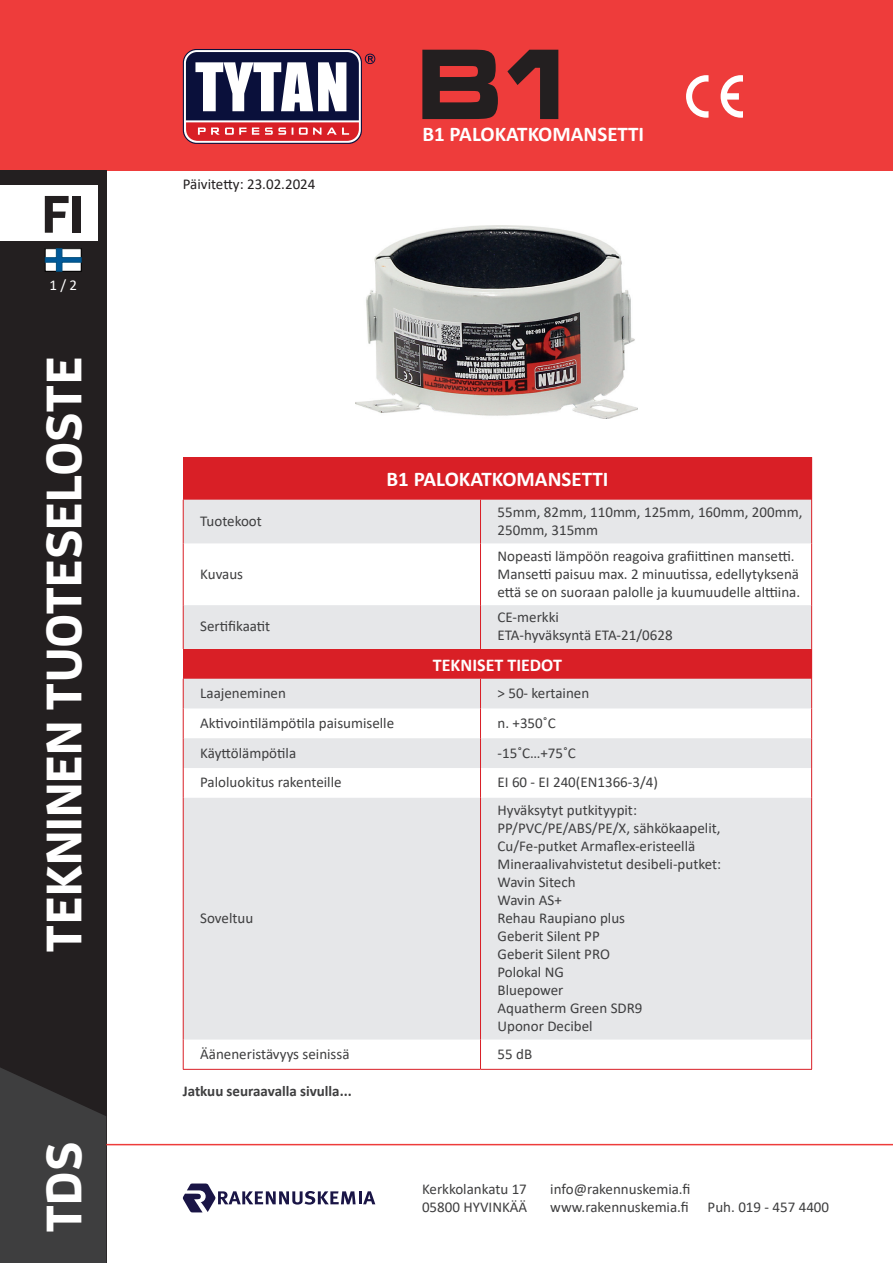
<style>
.page{position:relative;width:893px;height:1263px;background:#fff}
.page>*{position:absolute;margin:0;border:0;box-sizing:border-box;transform-origin:0 0}
.t1{font:700 52.5px "Enzo OT";color:#231f20}
.t2{font:700 49.5px "Enzo OT";color:#fff}
.t3{font:700 21px "Calibri";color:#fff}
.t4{font:700 18px "Calibri";color:#fff}
.t5{font:15px/18px "Calibri";color:#3e3e3f}
.t6{font:700 15px "Calibri";color:#3e3e3f}
.t7{font:15px "Calibri";color:#231f20}
.t8{font:15px "Calibri";color:#fff}
</style>
<div class="page">
<div style="left:0;top:0;width:893px;height:170px;background:#ee3c3b"></div>
<div style="left:0;top:170px;width:106px;height:1093px;background:#231f20"></div>
<svg style="left:0;top:1067px;width:106px;height:196px;background:#3a3a3b"></svg>
<hr style="left:106px;top:1144px;width:787px;height:1px;background:#ee3c3b">
<div style="left:0;top:186px;width:98px;height:55px;background:#fff"></div>
<svg style="left:183px;top:49px;width:179px;height:95px"></svg>
<div style="left:184px;top:50px;width:177px;height:93px;background:#fff;border-radius:13px"></div>
<svg style="left:365px;top:54px;width:10px;height:10px"></svg>
<svg style="left:186px;top:52px;width:173px;height:89px"></svg>
<svg style="left:45px;top:248px;width:36px;height:23px"></svg>
<svg style="left:422px;top:50px;width:76px;height:69px"></svg>
<svg style="left:507px;top:50px;width:51px;height:69px"></svg>
<svg style="left:182px;top:1183px;width:193px;height:29px"></svg>
<div style="left:183px;top:649px;width:629px;height:30px;background:#d91f26"></div>
<svg style="left:184px;top:679px;width:627px;height:360px;fill:#e6e7e9"></svg>
<svg style="left:183px;top:679px;width:1px;height:29px"></svg>
<hr style="left:183px;top:708px;width:1px;height:30px;background:#d91f26">
<hr style="left:183px;top:738px;width:1px;height:30px;background:#d91f26">
<hr style="left:480px;top:738px;width:1px;height:30px;background:#d91f26">
<hr style="left:811px;top:738px;width:1px;height:30px;background:#d91f26">
<hr style="left:183px;top:768px;width:1px;height:30px;background:#d91f26">
<hr style="left:480px;top:768px;width:1px;height:30px;background:#d91f26">
<hr style="left:811px;top:768px;width:1px;height:30px;background:#d91f26">
<hr style="left:183px;top:798px;width:1px;height:241px;background:#d91f26">
<hr style="left:480px;top:798px;width:1px;height:241px;background:#d91f26">
<hr style="left:811px;top:798px;width:1px;height:241px;background:#d91f26">
<hr style="left:183px;top:1039px;width:1px;height:30px;background:#d91f26">
<hr style="left:480px;top:1039px;width:1px;height:30px;background:#d91f26">
<hr style="left:811px;top:1039px;width:1px;height:30px;background:#d91f26">
<hr style="left:183px;top:1069px;width:297px;height:1px;background:#d91f26">
<hr style="left:480px;top:1069px;width:332px;height:1px;background:#d91f26">
<svg style="left:480px;top:679px;width:1px;height:29px"></svg>
<svg style="left:811px;top:679px;width:1px;height:29px"></svg>
<hr style="left:480px;top:708px;width:1px;height:30px;background:#d91f26">
<hr style="left:811px;top:708px;width:1px;height:30px;background:#d91f26">
<div style="left:183px;top:457px;width:629px;height:43px;background:#d91f26"></div>
<svg style="left:184px;top:500px;width:627px;height:149px;fill:#e6e7e9"></svg>
<hr style="left:183px;top:500px;width:1px;height:43px;background:#d91f26">
<hr style="left:480px;top:500px;width:1px;height:43px;background:#d91f26">
<hr style="left:811px;top:500px;width:1px;height:43px;background:#d91f26">
<hr style="left:183px;top:543px;width:1px;height:62px;background:#d91f26">
<hr style="left:480px;top:543px;width:1px;height:62px;background:#d91f26">
<hr style="left:811px;top:543px;width:1px;height:62px;background:#d91f26">
<hr style="left:183px;top:605px;width:1px;height:44px;background:#d91f26">
<hr style="left:480px;top:605px;width:1px;height:44px;background:#d91f26">
<hr style="left:811px;top:605px;width:1px;height:44px;background:#d91f26">
<img style="left:356px;top:225px;width:281px;height:194px">
<svg style="left:721px;top:75px;width:22px;height:43px"></svg>
<svg style="left:686px;top:75px;width:22px;height:43px"></svg>
<h1 class="t1" style="left:42px;top:181px;width:44px">FI</h1>
<p class="t8" style="left:49px;top:275px;width:29px">1 / 2</p>
<h2 class="t2" style="left:33px;top:952px;width:597px;rotate:-90deg">TEKNINEN TUOTESELOSTE</h2>
<h2 class="t2" style="left:33px;top:1233px;width:93px;rotate:-90deg">TDS</h2>
<p class="t7" style="left:183px;top:173px;width:134px">Päivitetty: 23.02.2024</p>
<h3 class="t3" style="left:422px;top:119px;width:223px">B1 PALOKATKOMANSETTI</h3>
<h3 class="t3" style="left:386px;top:464px;width:223px">B1 PALOKATKOMANSETTI</h3>
<p class="t5" style="left:200px;top:512px;width:63px">Tuotekoot</p>
<p class="t5" style="left:497px;top:503px;width:306px">55mm, 82mm, 110mm, 125mm, 160mm, 200mm,<br>250mm, 315mm</p>
<p class="t5" style="left:200px;top:564px;width:44px">Kuvaus</p>
<p class="t5" style="left:497px;top:546px;width:304px">Nopeasti lämpöön reagoiva grafiittinen mansetti.<br>Mansetti paisuu max. 2 minuutissa, edellytyksenä että se on suoraan palolle ja kuumuudelle alttiina.</p>
<p class="t5" style="left:200px;top:617px;width:72px">Sertifikaatit</p>
<p class="t5" style="left:497px;top:608px;width:177px">CE-merkki<br>ETA-hyväksyntä ETA-21/0628</p>
<p class="t4" style="left:433px;top:652px;width:130px">TEKNISET TIEDOT</p>
<p class="t5" style="left:200px;top:684px;width:87px">Laajeneminen</p>
<p class="t5" style="left:497px;top:684px;width:93px">&gt; 50- kertainen</p>
<p class="t5" style="left:200px;top:713px;width:195px">Aktivointilämpötila paisumiselle</p>
<p class="t5" style="left:497px;top:713px;width:60px">n. +350˚C</p>
<p class="t5" style="left:200px;top:743px;width:97px">Käyttölämpötila</p>
<p class="t5" style="left:497px;top:743px;width:80px">-15˚C…+75˚C</p>
<p class="t5" style="left:200px;top:773px;width:143px">Paloluokitus rakenteille</p>
<p class="t5" style="left:497px;top:773px;width:162px">EI 60 - EI 240(EN1366-3/4)</p>
<p class="t5" style="left:200px;top:909px;width:55px">Soveltuu</p>
<p class="t5" style="left:497px;top:801px;width:225px">Hyväksytyt putkityypit:<br>PP/PVC/PE/ABS/PE/X, sähkökaapelit,<br>Cu/Fe-putket Armaflex-eristeellä<br>Mineraalivahvistetut desibeli-putket:<br>Wavin Sitech<br>Wavin AS+<br>Rehau Raupiano plus<br>Geberit Silent PP<br>Geberit Silent PRO<br>Polokal NG<br>Bluepower<br>Aquatherm Green SDR9<br>Uponor Decibel</p>
<p class="t5" style="left:200px;top:1044px;width:151px">Ääneneristävyys seinissä</p>
<p class="t5" style="left:497px;top:1044px;width:36px">55 dB</p>
<p class="t6" style="left:183px;top:1080px;width:170px">Jatkuu seuraavalla sivulla...</p>
<p class="t5" style="left:422px;top:1180px;width:107px">Kerkkolankatu 17<br>05800 HYVINKÄÄ</p>
<p class="t5" style="left:550px;top:1180px;width:142px">info@rakennuskemia.fi www.rakennuskemia.fi</p>
<p class="t5" style="left:708px;top:1198px;width:123px">Puh. 019 - 457 4400</p>
</div>
